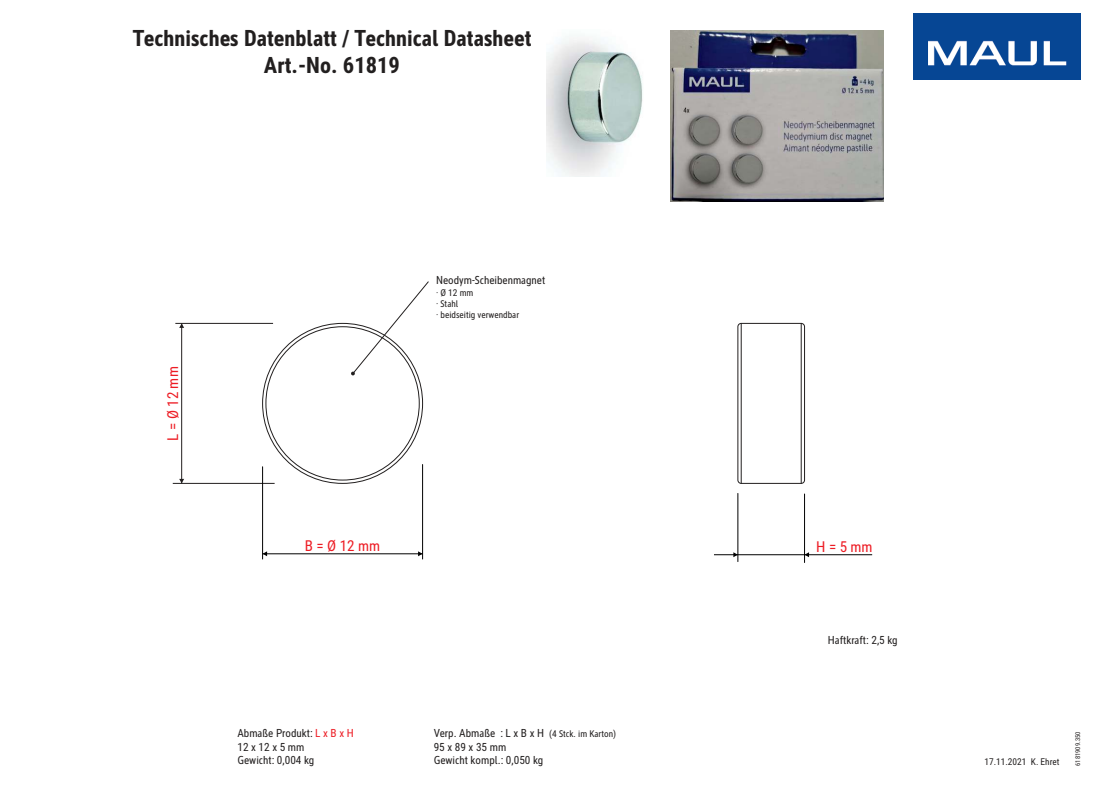
<style>
.page{position:relative;width:1120px;height:792px;background:#fff}
.page>*{position:absolute;margin:0;border:0;box-sizing:border-box;transform-origin:0 0}
.t1{font:700 condensed 22.6px/27.1px "MAUL";color:#221f1f;text-align:center}
.t2{font:condensed 15.1px "MAUL";color:#ed1c24}
.t3{font:condensed 11.3px/13.5px "MAUL";color:#221f1f}
.t4{font:condensed 9.4px/11.3px "MAUL";color:#221f1f}
.t5{font:condensed 6.6px "MAUL";color:#221f1f}
.s1{color:#ed1c24}
.s2{font-size:9.4px}
</style>
<div class="page">
<svg style="left:351px;top:281px;width:78px;height:94px"></svg>
<hr style="left:175px;top:323px;width:98px;height:1px;background:#221f1f">
<hr style="left:173px;top:483px;width:102px;height:1px;background:#221f1f">
<hr style="left:182px;top:323px;width:1px;height:160px;background:#221f1f">
<svg style="left:179px;top:323px;width:5px;height:5px"></svg>
<svg style="left:179px;top:479px;width:5px;height:4px"></svg>
<hr style="left:738px;top:555px;width:67px;height:1px;background:#000">
<svg style="left:714px;top:552px;width:24px;height:5px"></svg>
<hr style="left:805px;top:555px;width:67px;height:1px;background:#000">
<svg style="left:805px;top:552px;width:4px;height:5px"></svg>
<hr style="left:263px;top:554px;width:160px;height:1px;background:#000">
<svg style="left:263px;top:551px;width:4px;height:5px"></svg>
<svg style="left:418px;top:551px;width:4px;height:5px"></svg>
<hr style="left:262px;top:467px;width:1px;height:92px;background:#000">
<hr style="left:422px;top:465px;width:1px;height:94px;background:#000">
<hr style="left:738px;top:493px;width:1px;height:69px;background:#000">
<hr style="left:804px;top:494px;width:1px;height:69px;background:#000">
<img style="left:913px;top:13px;width:167px;height:66px">
<img style="left:670px;top:30px;width:213px;height:171px">
<img style="left:547px;top:39px;width:96px;height:138px">
<div style="left:738px;top:323px;width:67px;height:161px;border:1px solid #221f1f;border-radius:3px"></div>
<hr style="left:741px;top:323px;width:1px;height:160px;background:#221f1f">
<hr style="left:801px;top:323px;width:1px;height:160px;background:#221f1f">
<h1 class="t1" style="left:133px;top:24px;width:400px">Technisches Datenblatt / Technical Datasheet<br>Art.-No. 61819</h1>
<h2 class="t2" style="left:162px;top:441px;width:76px;rotate:-90deg">L = Ø 12 mm</h2>
<p class="t3" style="left:436px;top:273px;width:111px">Neodym-Scheibenmagnet</p>
<p class="t4" style="left:436px;top:286px;width:85px">· Ø 12 mm<br>· Stahl<br>· beidseitig verwendbar</p>
<h2 class="t2" style="left:305px;top:535px;width:77px">B = Ø 12 mm</h2>
<h2 class="t2" style="left:816px;top:536px;width:58px">H = 5 mm</h2>
<p class="t3" style="left:237px;top:726px;width:118px">Abmaße Produkt: <span class="s1">L x B x H<br></span>12 x 12 x 5 mm<br>Gewicht: 0,004 kg</p>
<p class="t3" style="left:434px;top:726px;width:184px">Verp. Abmaße : L x B x H <span class="s2">(4 Stck. im Karton)<br></span>95 x 89 x 35 mm<br>Gewicht kompl.: 0,050 kg</p>
<p class="t3" style="left:828px;top:633px;width:71px">Haftkraft: 2,5 kg</p>
<p class="t4" style="left:984px;top:756px;width:76px">17.11.2021 K. Ehret</p>
<p class="t5" style="left:1073px;top:766px;width:36px;rotate:-90deg">6181909.350</p>
</div>
